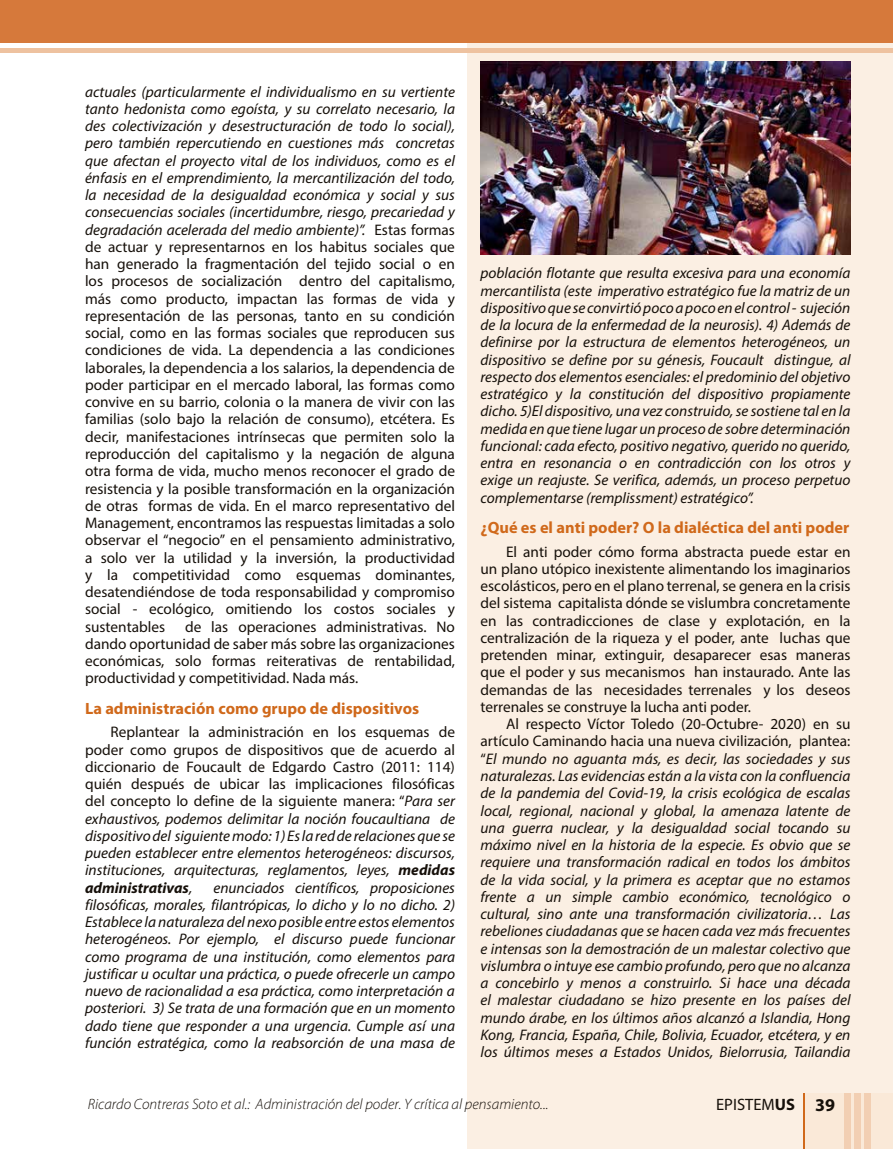
<style>
.page{position:relative;width:893px;height:1149px;background:#fff}
.page>*{position:absolute;margin:0;border:0;box-sizing:border-box;transform-origin:0 0}
.t1{font:16.5px "Myriad Pro";color:#16100a}
.t2{font:700 16.35px "Myriad Pro";color:#d0691b}
.t3{font:15.3px/17.2px "Myriad Pro";color:#16100a;text-align:justify}
.t4{font:italic 15.3px/17.2px "Myriad Pro";color:#16100a;text-align:justify}
.t5{font:italic 300 15px "Myriad Pro";color:#16100a}
.s1{font-style:italic}
.s2{font-style:normal}
.s3{font-weight:700}
.s4{font-weight:700;font-size:18px}
.s5{font-weight:700;font-style:italic}
</style>
<div class="page">
<div style="left:468px;top:0;width:425px;height:1148px;background:#fbefe3"></div>
<div style="left:0;top:0;width:893px;height:43px;background:#d6793b"></div>
<div style="left:0;top:48px;width:893px;height:5px;background:#eec2a0"></div>
<img style="left:480px;top:62px;width:370px;height:192px">
<div style="left:804px;top:1092px;width:89px;height:56px;background:#fae9d8"></div>
<div style="left:845px;top:1092px;width:6px;height:56px;background:#f2cfb3"></div>
<div style="left:854px;top:1092px;width:6px;height:56px;background:#f2cfb3"></div>
<div style="left:864px;top:1092px;width:6px;height:56px;background:#f2cfb3"></div>
<hr style="left:804px;top:1092px;width:1px;height:56px;background:#d0691b">
<p class="t3" style="left:85px;top:83px;width:371px"><span class="s1">actuales (particularmente el individualismo en su vertiente tanto hedonista como egoísta, y su correlato necesario, la des colectivización y desestructuración de todo lo social), pero también repercutiendo en cuestiones más concretas que afectan el proyecto vital de los individuos, como es el énfasis en el emprendimiento, la mercantilización del todo, la necesidad de la desigualdad económica y social y sus consecuencias sociales (incertidumbre, riesgo, precariedad y degradación acelerada del medio ambiente)”.</span> Estas formas de actuar y representarnos en los habitus sociales que han generado la fragmentación del tejido social o en los procesos de socialización dentro del capitalismo, más como producto, impactan las formas de vida y representación de las personas, tanto en su condición social, como en las formas sociales que reproducen sus condiciones de vida. La dependencia a las condiciones laborales, la dependencia a los salarios, la dependencia de poder participar en el mercado laboral, las formas como convive en su barrio, colonia o la manera de vivir con las familias (solo bajo la relación de consumo), etcétera. Es decir, manifestaciones intrínsecas que permiten solo la reproducción del capitalismo y la negación de alguna otra forma de vida, mucho menos reconocer el grado de resistencia y la posible transformación en la organización de otras formas de vida. En el marco representativo del Management, encontramos las respuestas limitadas a solo observar el “negocio” en el pensamiento administrativo, a solo ver la utilidad y la inversión, la productividad y la competitividad como esquemas dominantes, desatendiéndose de toda responsabilidad y compromiso social - ecológico, omitiendo los costos sociales y sustentables</p>
<p class="t4" style="left:480px;top:264px;width:371px">población flotante que resulta excesiva para una economía mercantilista (este imperativo estratégico fue la matriz de un dispositivo que se convirtió poco a poco en el control - sujeción de la locura de la enfermedad de la neurosis). 4) Además de definirse por la estructura de elementos heterogéneos, un dispositivo se define por su génesis, Foucault distingue, al respecto dos elementos esenciales: el predominio del objetivo estratégico y la constitución del dispositivo propiamente dicho. 5)El dispositivo, una vez construido, se sostiene tal en la medida en que tiene lugar un proceso de sobre determinación funcional: cada efecto, positivo negativo, querido no querido, entra en resonancia o en contradicción con los otros y exige un reajuste. Se verifica, además, un proceso perpetuo complementarse (remplissment) estratégico”.</p>
<p class="t2" style="left:480px;top:516px;width:370px">¿Qué es el anti poder? O la dialéctica del anti poder</p>
<p class="t3" style="left:480px;top:542px;width:371px;text-indent:26px">El anti poder cómo forma abstracta puede estar en un plano utópico inexistente alimentando los imaginarios escolásticos, pero en el plano terrenal, se genera en la crisis del sistema capitalista dónde se vislumbra concretamente en las contradicciones de clase y explotación, en la centralización de la riqueza y el poder, ante luchas que pretenden minar, extinguir, desaparecer esas maneras que el poder y sus mecanismos han instaurado. Ante las demandas de las necesidades terrenales y los deseos terrenales se construye la lucha anti poder.</p>
<p class="t4" style="left:480px;top:715px;width:371px;text-indent:26px"><span class="s2">Al respecto Víctor Toledo (20-Octubre- 2020) en su artículo Caminando hacia una nueva civilización, plantea: “</span>El mundo no aguanta más, es decir, las sociedades y sus naturalezas. Las evidencias están a la vista con la confluencia de la pandemia del Covid-19, la crisis ecológica de escalas local, regional, nacional y global, la amenaza latente de una guerra nuclear, y la desigualdad social tocando su máximo nivel en la historia de la especie. Es obvio que se requiere una transformación radical en todos los ámbitos de la vida social, y la primera es aceptar que no estamos frente a un simple cambio económico, tecnológico o cultural, sino ante una transformación civilizatoria… Las rebeliones ciudadanas que se hacen cada vez más frecuentes e intensas son la demostración de un malestar colectivo que vislumbra o intuye ese cambio profundo, pero que no alcanza a concebirlo y menos a construirlo. Si hace una década el malestar ciudadano se hizo presente en los países del mundo árabe, en los últimos años alcanzó a Islandia, Hong Kong, Francia, España, Chile, Bolivia, Ecuador, etcétera, y en los últimos meses a Estados Unidos, Bielorrusia, Tailandia</p>
<p class="t5" style="left:88px;top:1094px;width:462px">Ricardo Contreras Soto et al.: Administración del poder. Y crítica al pensamiento...</p>
<p class="t1" style="left:716px;top:1093px;width:120px">EPISTEM<span class="s3">US</span> <span class="s4">39</span></p>
<p class="t3" style="left:85px;top:617px;width:371px;text-indent:100px">de las operaciones administrativas. No dando oportunidad de saber más sobre las organizaciones económicas, solo formas reiterativas de rentabilidad, productividad y competitividad. Nada más.</p>
<p class="t2" style="left:85px;top:697px;width:336px">La administración como grupo de dispositivos</p>
<p class="t3" style="left:85px;top:723px;width:371px;text-indent:26px">Replantear la administración en los esquemas de poder como grupos de dispositivos que de acuerdo al diccionario de Foucault de Edgardo Castro (2011: 114) quién después de ubicar las implicaciones filosóficas del concepto lo define de la siguiente manera: “<span class="s1">Para ser exhaustivos, podemos delimitar la noción foucaultiana de dispositivo del siguiente modo: 1) Es la red de relaciones que se pueden establecer entre elementos heterogéneos: discursos, instituciones, arquitecturas, reglamentos, leyes,</span> <span class="s5">medidas administrativas</span><span class="s1">,</span></p>
<p class="t4" style="left:85px;top:878px;width:371px;text-indent:129px">enunciados científicos, proposiciones filosóficas, morales, filantrópicas, lo dicho y lo no dicho. 2)<br>Establece la naturaleza del nexo posible entre estos elementos heterogéneos. Por ejemplo, el discurso puede funcionar como programa de una institución, como elementos para justificar u ocultar una práctica, o puede ofrecerle un campo nuevo de racionalidad a esa práctica, como interpretación a posteriori. 3) Se trata de una formación que en un momento dado tiene que responder a una urgencia. Cumple así una función estratégica, como la reabsorción de una masa de</p>
</div>
